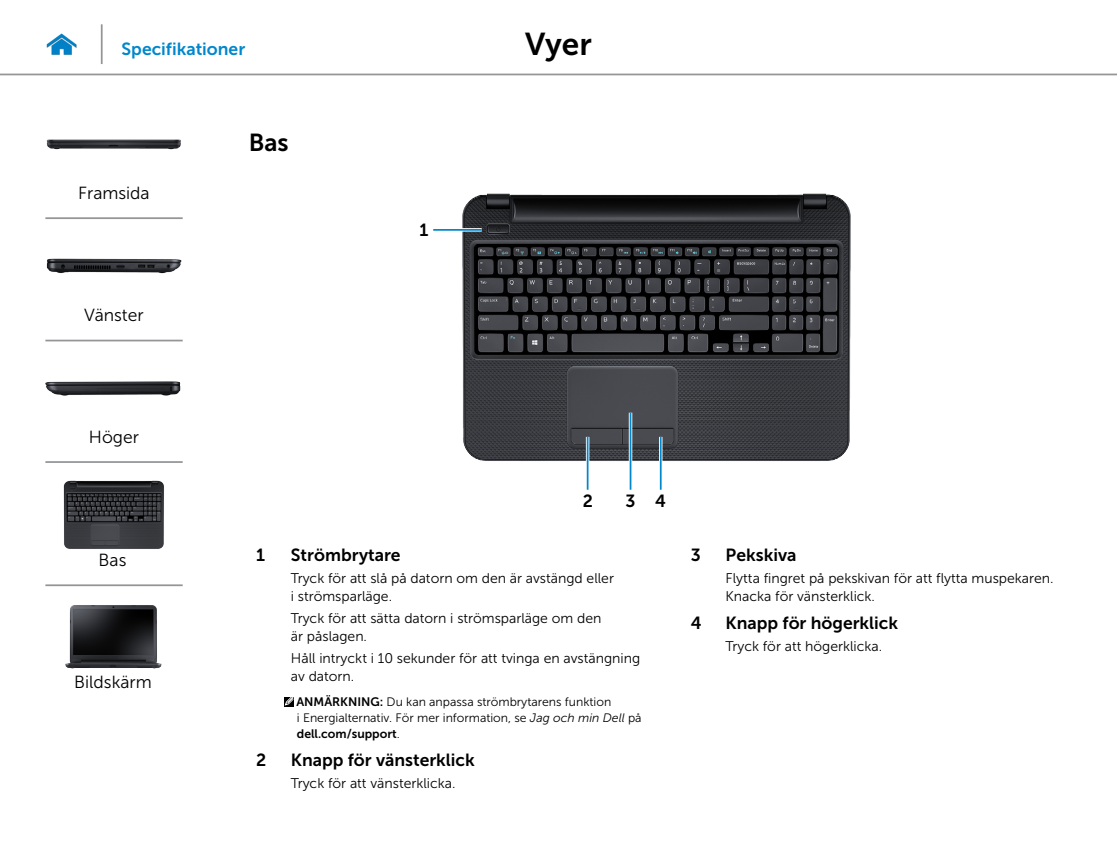
<style>
.page{position:relative;width:1117px;height:844px;background:#fff}
.page>*{position:absolute;margin:0;border:0;box-sizing:border-box;transform-origin:0 0}
.t1{font:31.5px "Museo Sans For Dell 700";color:#000}
.Head2{font:24.5px "Museo Sans For Dell 700";color:#000}
.Callout_Head{font:17.5px "Museo Sans For Dell 700";color:#000}
.t2{font:17.5px "Museo Sans For Dell 300";color:#000}
.t3{font:17.5px "Museo Sans For Dell 700";color:#0087cc}
.Callout-L{font:17.5px "Museo Sans For Dell 700";color:#000}
.Callout_description{font:14px/17.5px "Museo Sans For Dell 300";color:#000}
.Note{font:12.25px/15.8px "Museo Sans For Dell 300";color:#000}
.s1{font-family:"Museo Sans For Dell 700"}
.s2{font-style:italic}
</style>
<div class="page">
<hr style="left:0;top:74px;width:1116px;height:1px;background:#939598">
<img style="left:46px;top:33px;width:31px;height:23px">
<svg style="left:284px;top:697px;width:9px;height:9px"></svg>
<svg style="left:285px;top:697px;width:8px;height:8px"></svg>
<img style="left:462px;top:193px;width:389px;height:268px">
<svg style="left:628px;top:412px;width:4px;height:77px"></svg>
<hr style="left:629px;top:412px;width:2px;height:77px;background:#0087cc">
<svg style="left:658px;top:437px;width:4px;height:52px"></svg>
<hr style="left:659px;top:437px;width:2px;height:52px;background:#0087cc">
<svg style="left:585px;top:437px;width:4px;height:52px"></svg>
<hr style="left:586px;top:437px;width:2px;height:52px;background:#0087cc">
<hr style="left:433px;top:228px;width:48px;height:3px;background:#fff">
<hr style="left:433px;top:229px;width:48px;height:2px;background:#0087cc">
<hr style="left:101px;top:24px;width:2px;height:40px;background:#939598">
<img style="left:46px;top:139px;width:135px;height:11px">
<img style="left:46px;top:258px;width:136px;height:16px">
<img style="left:45px;top:381px;width:136px;height:15px">
<img style="left:64px;top:480px;width:100px;height:69px">
<img style="left:65px;top:605px;width:97px;height:64px">
<hr style="left:45px;top:217px;width:138px;height:2px;background:#939598">
<hr style="left:45px;top:339px;width:138px;height:2px;background:#939598">
<hr style="left:45px;top:461px;width:138px;height:2px;background:#939598">
<hr style="left:45px;top:584px;width:138px;height:2px;background:#939598">
<p class="t3" style="left:122px;top:39px;width:125px">Specifikationer</p>
<h1 class="t1" style="left:525px;top:26px;width:68px">Vyer</h1>
<p class="t2" style="left:78px;top:183px;width:73px">Framsida</p>
<p class="t2" style="left:84px;top:305px;width:61px">Vänster</p>
<p class="Head2" style="left:249px;top:128px;width:41px">Bas</p>
<p class="Callout-L" style="left:419px;top:220px;width:10px">1</p>
<p class="t2" style="left:89px;top:428px;width:52px">Höger</p>
<p class="t2" style="left:99px;top:550px;width:29px">Bas</p>
<p class="t2" style="left:74px;top:672px;width:79px">Bildskärm</p>
<p class="Callout-L" style="left:582px;top:491px;width:12px">2</p>
<p class="Callout-L" style="left:625px;top:491px;width:12px">3</p>
<p class="Callout-L" style="left:655px;top:491px;width:12px">4</p>
<p class="Callout_Head" style="left:256px;top:544px;width:10px">1</p>
<p class="Callout_Head" style="left:291px;top:544px;width:111px">Strömbrytare</p>
<p class="Callout_description" style="left:291px;top:569px;width:324px">Tryck för att slå på datorn om den är avstängd eller i strömsparläge.</p>
<p class="Callout_description" style="left:291px;top:609px;width:312px">Tryck för att sätta datorn i strömsparläge om den är påslagen.</p>
<p class="Callout_description" style="left:291px;top:649px;width:351px">Håll intryckt i 10 sekunder för att tvinga en avstängning av datorn.</p>
<p class="Note" style="left:296px;top:694px;width:346px"><span class="s1">ANMÄRKNING:</span> Du kan anpassa strömbrytarens funktion<br>i Energialternativ. För mer information, se <span class="s2">Jag och min Dell</span> på <span class="s1">dell.com/support</span>.</p>
<p class="Callout_Head" style="left:256px;top:750px;width:12px">2</p>
<p class="Callout_Head" style="left:291px;top:750px;width:185px">Knapp för vänsterklick</p>
<p class="Callout_description" style="left:291px;top:774px;width:166px">Tryck för att vänsterklicka.</p>
<p class="Callout_Head" style="left:690px;top:544px;width:12px">3</p>
<p class="Callout_Head" style="left:725px;top:544px;width:72px">Pekskiva</p>
<p class="Callout_description" style="left:725px;top:569px;width:329px">Flytta fingret på pekskivan för att flytta muspekaren.<br>Knacka för vänsterklick.</p>
<p class="Callout_Head" style="left:690px;top:612px;width:12px">4</p>
<p class="Callout_Head" style="left:725px;top:612px;width:174px">Knapp för högerklick</p>
<p class="Callout_description" style="left:725px;top:637px;width:158px">Tryck för att högerklicka.</p>
</div>
